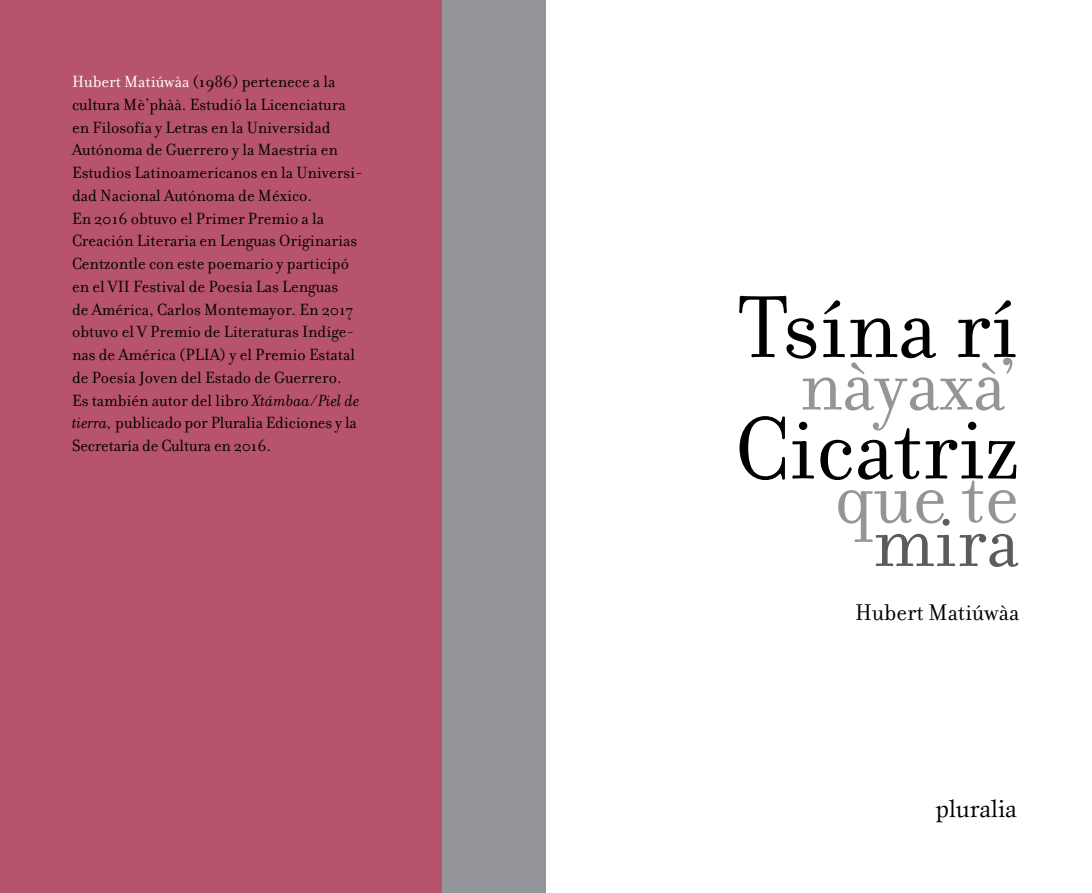
<style>
.page{position:relative;width:1092px;height:893px;background:#fff}
.page>*{position:absolute;margin:0;border:0;box-sizing:border-box;transform-origin:0 0}
.t1{font:94.67px "Filosofia";color:#000}
.t2{font:78.75px "Filosofia";color:#939598}
.t3{font:78.75px "Filosofia";color:#5a5b5d}
.t4{font:24.5px "Filosofia";color:#000}
.t5{font:24.5px "Esprit";color:#000}
.t6{font:17.5px/22.8px "Filosofia";color:#000}
.s1{color:#fff}
.s2{font-style:inherit}
.s3{font-style:italic}
</style>
<div class="page">
<div style="left:0;top:0;width:546px;height:893px;background:#939598"></div>
<div style="left:0;top:0;width:441px;height:893px;background:#b7536a"></div>
<p class="t6" style="left:72px;top:71px;width:293px"><span class="s1">Hubert Matiúwàa</span> (1986) pertenece a la cultura Mè’phàà. Estudió la Licenciatura en Filosofía y Letras en la Universidad Autónoma de Guerrero y la Maestría en Estudios Latinoamericanos en la Universi&shy;dad Nacional Autónoma de México.<br>En 2016 obtuvo el Primer Premio a la Creación Literaria en Lenguas Originarias Centzontle con este poemario y participó en el <span class="s2">VII</span> Festival de Poesía Las Lenguas<br>de América, Carlos Montemayor. En 2017 obtuvo el V Premio de Literaturas Indíge&shy;nas de América (PLIA) y el Premio Estatal de Poesía Joven del Estado de Guerrero.<br>Es también autor del libro <span class="s3">Xtámbaa/Piel de tierra,</span> publicado por Pluralia Ediciones y la Secretaría de Cultura en 2016.</p>
<h1 class="t1" style="left:738px;top:275px;width:281px">Tsína rí</h1>
<h2 class="t2" style="left:799px;top:341px;width:219px">nàyaxà’</h2>
<h1 class="t1" style="left:735px;top:396px;width:286px">Cicatriz</h1>
<h2 class="t2" style="left:834px;top:454px;width:186px">que te</h2>
<h2 class="t3" style="left:872px;top:498px;width:148px">mira</h2>
<h3 class="t4" style="left:855px;top:599px;width:166px">Hubert Matiúwàa</h3>
<h3 class="t5" style="left:935px;top:794px;width:83px">pluralia</h3>
</div>
